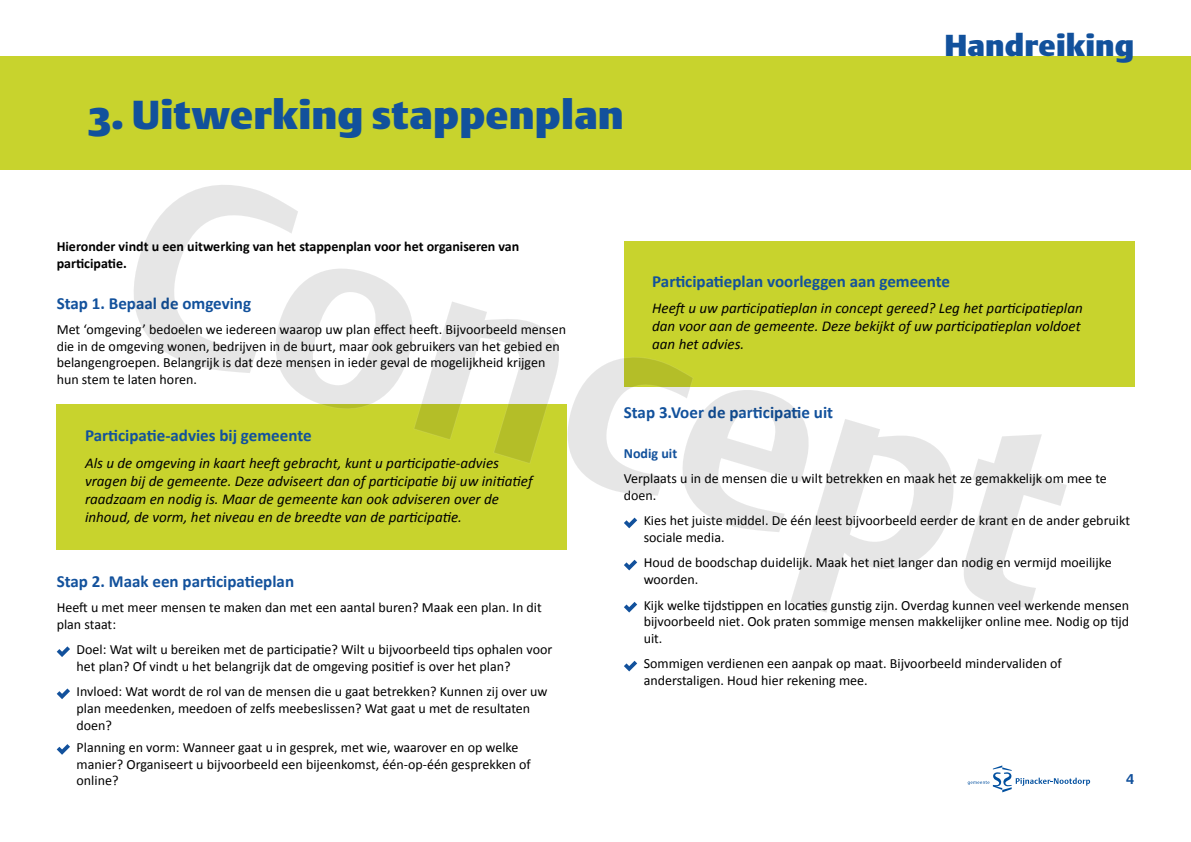
<style>
.page{position:relative;width:1191px;height:842px;background:#fff}
.page>*{position:absolute;margin:0;border:0;box-sizing:border-box;transform-origin:0 0}
.t1{font:40px "Argo";letter-spacing:.005em;color:#12519c}
.t2{font:30px "Argo";color:#12519c}
.t3{font:700 17px "Calibri";color:#12519c}
.t4{font:italic 15px/18px "Calibri";color:#000}
.t5{font:14px/16.8px "Calibri";color:#000}
.t6{font:700 14px/16.8px "Calibri";color:#000}
.t7{font:700 14px "Calibri";color:#12519c}
.t8{font:700 14px "DTL Argo T";color:#12519c}
</style>
<div class="page">
<div style="left:0;top:57px;width:1191px;height:113px;background:#c8d32d"></div>
<svg style="left:57px;top:646px;width:13px;height:11px"></svg>
<svg style="left:57px;top:688px;width:13px;height:11px"></svg>
<svg style="left:57px;top:744px;width:13px;height:11px"></svg>
<div style="left:57px;top:404px;width:510px;height:146px;background:#c8d32d"></div>
<div style="left:624px;top:241px;width:510px;height:146px;background:#c8d32d"></div>
<svg style="left:624px;top:661px;width:13px;height:10px"></svg>
<svg style="left:967px;top:765px;width:123px;height:27px"></svg>
<svg style="left:134px;top:185px;width:933px;height:428px"></svg>
<h1 class="t1" style="left:88px;top:92px;width:537px">3. Uitwerking stappenplan</h1>
<h2 class="t2" style="left:944px;top:29px;width:191px">Handreiking</h2>
<p class="t6" style="left:57px;top:238px;width:464px">Hieronder vindt u een uitwerking van het stappenplan voor het organiseren van participatie.</p>
<p class="t3" style="left:57px;top:292px;width:196px">Stap 1. Bepaal de omgeving</p>
<p class="t5" style="left:57px;top:320px;width:511px">Met ‘omgeving’ bedoelen we iedereen waarop uw plan effect heeft. Bijvoorbeeld mensen die in de omgeving wonen, bedrijven in de buurt, maar ook gebruikers van het gebied en belangengroepen. Belangrijk is dat deze mensen in ieder geval de mogelijkheid krijgen hun stem te laten horen.</p>
<p class="t3" style="left:652px;top:271px;width:299px">Participatieplan voorleggen aan gemeente</p>
<p class="t4" style="left:652px;top:299px;width:432px">Heeft u uw participatieplan in concept gereed? Leg het participatieplan dan voor aan de gemeente. Deze bekijkt of uw participatieplan voldoet aan het advies.</p>
<p class="t3" style="left:85px;top:425px;width:228px">Participatie-advies bij gemeente</p>
<p class="t4" style="left:85px;top:453px;width:449px">Als u de omgeving in kaart heeft gebracht, kunt u participatie-advies vragen bij de gemeente. Deze adviseert dan of participatie bij uw initiatief raadzaam en nodig is. Maar de gemeente kan ook adviseren over de inhoud, de vorm, het niveau en de breedte van de participatie.</p>
<p class="t3" style="left:57px;top:570px;width:239px">Stap 2. Maak een participatieplan</p>
<p class="t5" style="left:57px;top:598px;width:486px">Heeft u met meer mensen te maken dan met een aantal buren? Maak een plan. In dit plan staat:</p>
<p class="t5" style="left:77px;top:640px;width:477px">Doel: Wat wilt u bereiken met de participatie? Wilt u bijvoorbeeld tips ophalen voor het plan? Of vindt u het belangrijk dat de omgeving positief is over het plan?</p>
<p class="t5" style="left:77px;top:682px;width:472px">Invloed: Wat wordt de rol van de mensen die u gaat betrekken? Kunnen zij over uw plan meedenken, meedoen of zelfs meebeslissen? Wat gaat u met de resultaten doen?</p>
<p class="t5" style="left:77px;top:738px;width:456px">Planning en vorm: Wanneer gaat u in gesprek, met wie, waarover en op welke manier? Organiseert u bijvoorbeeld een bijeenkomst, één-op-één gesprekken of online?</p>
<p class="t3" style="left:624px;top:402px;width:211px">Stap 3.Voer de participatie uit</p>
<p class="t7" style="left:624px;top:445px;width:55px">Nodig uit</p>
<p class="t5" style="left:624px;top:469px;width:484px">Verplaats u in de mensen die u wilt betrekken en maak het ze gemakkelijk om mee te doen.</p>
<p class="t5" style="left:643px;top:512px;width:488px">Kies het juiste middel. De één leest bijvoorbeeld eerder de krant en de ander gebruikt sociale media.</p>
<p class="t5" style="left:643px;top:554px;width:469px">Houd de boodschap duidelijk. Maak het niet langer dan nodig en vermijd moeilijke woorden.</p>
<p class="t5" style="left:643px;top:596px;width:487px;text-align:justify">Kijk welke tijdstippen en locaties gunstig zijn. Overdag kunnen veel werkende mensen bijvoorbeeld niet. Ook praten sommige mensen makkelijker online mee. Nodig op tijd uit.</p>
<p class="t5" style="left:643px;top:655px;width:419px">Sommigen verdienen een aanpak op maat. Bijvoorbeeld mindervaliden of anderstaligen. Houd hier rekening mee.</p>
<p class="t8" style="left:1126px;top:771px;width:9px">4</p>
</div>
